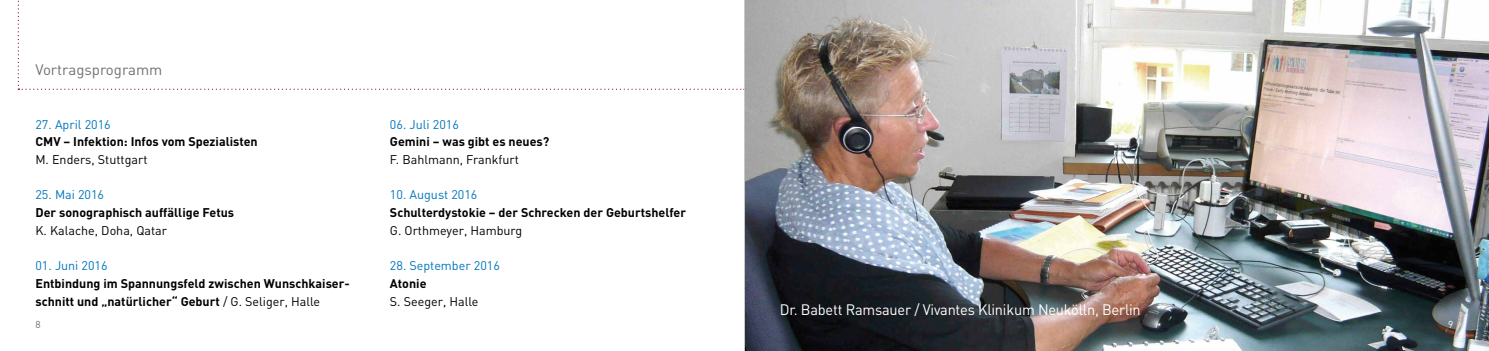
<style>
.page{position:relative;width:1489px;height:351px;background:#fff}
.page>*{position:absolute;margin:0;border:0;box-sizing:border-box;transform-origin:0 0}
.t1{font:15px "DIN";letter-spacing:-.015em;color:#fff}
.t2{font:15px "DIN";color:#707172}
.t3{font:700 12.5px/17.8px "DIN";color:#000}
.t4{font:12.5px "DIN";color:#000}
.t5{font:12.5px "DIN";color:#0076bd}
.t6{font:10px "DIN";color:#707172}
.t7{font:10px "DIN";color:#fff}
.s1{font-weight:400}
</style>
<div class="page">
<img style="left:745px;top:0;width:743px;height:351px">
<svg style="left:18px;top:0;width:726px;height:90px"></svg>
<hr style="left:744px;top:0;width:1px;height:351px;background:#c6c7c8">
<p class="t2" style="left:35px;top:61px;width:128px">Vortragsprogramm</p>
<p class="t5" style="left:35px;top:116px;width:77px">27. April 2016</p>
<p class="t3" style="left:35px;top:132px;width:224px">CMV – Infektion: Infos vom Spezialisten</p>
<p class="t4" style="left:35px;top:152px;width:113px">M. Enders, Stuttgart</p>
<p class="t5" style="left:35px;top:187px;width:70px">25. Mai 2016</p>
<p class="t3" style="left:35px;top:203px;width:200px">Der sonographisch auffällige Fetus</p>
<p class="t4" style="left:35px;top:222px;width:133px">K. Kalache, Doha, Qatar</p>
<p class="t5" style="left:35px;top:258px;width:74px">01. Juni 2016</p>
<p class="t3" style="left:35px;top:274px;width:316px">Entbindung im Spannungsfeld zwischen Wunschkaiser&shy;schnitt und „natürlicher“ Geburt <span class="s1">/ G. Seliger, Halle</span></p>
<p class="t5" style="left:390px;top:116px;width:70px">06. Juli 2016</p>
<p class="t3" style="left:390px;top:132px;width:161px">Gemini – was gibt es neues?</p>
<p class="t4" style="left:390px;top:152px;width:130px">F. Bahlmann, Frankfurt</p>
<p class="t5" style="left:390px;top:187px;width:89px">10. August 2016</p>
<p class="t3" style="left:390px;top:203px;width:298px">Schulterdystokie – der Schrecken der Geburtshelfer</p>
<p class="t4" style="left:390px;top:222px;width:134px">G. Orthmeyer, Hamburg</p>
<p class="t5" style="left:390px;top:258px;width:111px">28. September 2016</p>
<p class="t3" style="left:390px;top:274px;width:38px">Atonie</p>
<p class="t4" style="left:390px;top:293px;width:90px">S. Seeger, Halle</p>
<p class="t1" style="left:780px;top:300px;width:362px">Dr. Babett Ramsauer / Vivantes Klinikum Neukölln, Berlin</p>
<p class="t6" style="left:35px;top:318px;width:7px">8</p>
<p class="t7" style="left:1448px;top:318px;width:7px">9</p>
</div>
